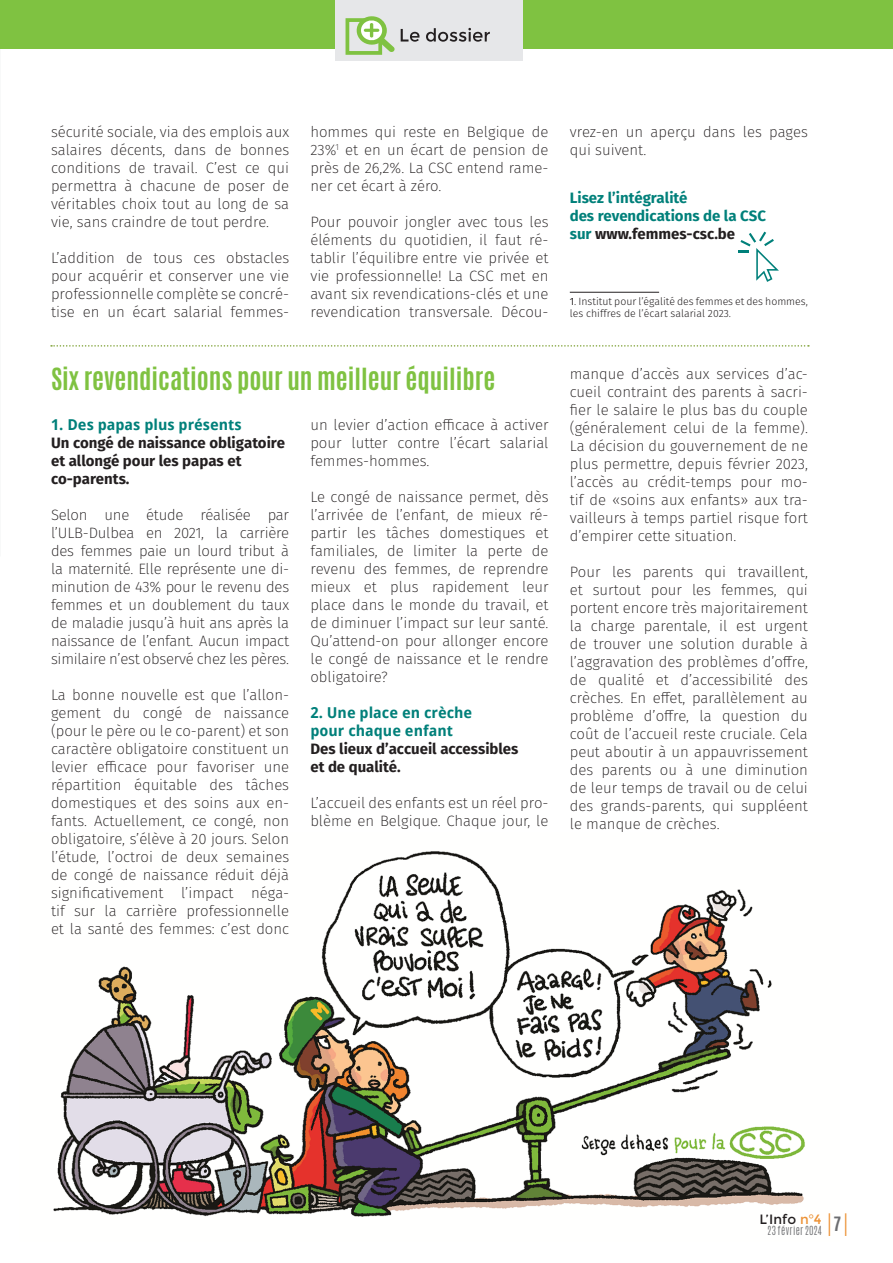
<style>
.page{position:relative;width:893px;height:1263px;background:#fff}
.page>*{position:absolute;margin:0;border:0;box-sizing:border-box;transform-origin:0 0}
.t1{font:300 25.95px "Antonio";color:#ec9134;scale:.64 1}
.Doss-Titre2{font:700 25.5px "Antonio";color:#7fc241}
.Texte{font:200 15px/18px "Fira Sans";color:#231f20;text-align:justify}
.Texte-2{font:700 15px/18px "Fira Sans";color:#231f20}
.Texte-3{font:700 15px/18px "Fira Sans";color:#00807a}
.Doss-iT{font:700 15px/18px "Droid Sans";color:#00807a}
.t2{font:13.5px "Montserrat";color:#231f20}
.note_bas_de_page{font:300 10.5px/12px "Fira Sans";color:#231f20}
.t3{font:300 10.5px "Antonio";letter-spacing:.035em;color:#6c6d70}
.s1{color:#231f20}
.s2{font-weight:400}
.s3{color:#ec9134}
</style>
<div class="page">
<img style="left:53px;top:851px;width:752px;height:366px">
<div style="left:0;top:0;width:893px;height:48px;background:#7fc241"></div>
<div style="left:335px;top:0;width:187px;height:61px;background:#e6e7e9"></div>
<svg style="left:401px;top:28px;width:89px;height:14px"></svg>
<svg style="left:345px;top:16px;width:50px;height:39px"></svg>
<hr style="left:570px;top:292px;width:89px;height:1px;background:#231f20">
<svg style="left:51px;top:345px;width:758px;height:2px"></svg>
<svg style="left:739px;top:232px;width:40px;height:50px"></svg>
<p class="Texte" style="left:51px;top:123px;width:240px">sécurité sociale, via des emplois aux salaires décents, dans de bonnes conditions de travail. C’est ce qui permettra à chacune de poser de véritables choix tout au long de sa vie, sans craindre de tout perdre.</p>
<p class="Texte" style="left:51px;top:249px;width:240px">L’addition de tous ces obstacles pour acquérir et conserver une vie professionnelle complète se concré&shy;tise en un écart salarial femmes-</p>
<p class="Texte" style="left:310px;top:123px;width:240px">hommes qui reste en Belgique de 23%<sup>1</sup> et en un écart de pension de près de 26,2%. La CSC entend rame&shy;ner cet écart à zéro.</p>
<p class="Texte" style="left:310px;top:213px;width:240px">Pour pouvoir jongler avec tous les éléments du quotidien, il faut ré&shy;tablir l’équilibre entre vie privée et vie professionnelle! La CSC met en avant six revendications-clés et une revendication transversale. Décou-</p>
<p class="Doss-Titre2" style="left:51px;top:359px;width:446px">Six revendications pour un meilleur équilibre</p>
<p class="Doss-iT" style="left:51px;top:415px;width:192px">1. Des papas plus présents</p>
<p class="Texte-2" style="left:51px;top:434px;width:236px">Un congé de naissance obligatoire et allongé pour les papas et co-parents.</p>
<p class="Texte" style="left:51px;top:506px;width:240px">Selon une étude réalisée par l’ULB-Dulbea en 2021, la carrière des femmes paie un lourd tribut à la maternité. Elle représente une di&shy;minution de 43% pour le revenu des femmes et un doublement du taux de maladie jusqu’à huit ans après la naissance de l’enfant. Aucun impact similaire n’est observé chez les pères.</p>
<p class="Texte" style="left:51px;top:686px;width:240px">La bonne nouvelle est que l’allon&shy;gement du congé de naissance (pour le père ou le co-parent) et son caractère obligatoire constituent un levier efficace pour favoriser une répartition équitable des tâches domestiques et des soins aux en&shy;fants. Actuellement, ce congé, non obligatoire, s’élève à 20 jours. Selon l’étude, l’octroi de deux semaines de congé de naissance réduit déjà significativement l’impact néga&shy;tif sur la carrière professionnelle et la santé des femmes: c’est donc</p>
<p class="Texte" style="left:310px;top:416px;width:240px">un levier d’action efficace à activer pour lutter contre l’écart salarial femmes-hommes.</p>
<p class="Texte" style="left:310px;top:488px;width:240px">Le congé de naissance permet, dès l’arrivée de l’enfant, de mieux ré&shy;partir les tâches domestiques et familiales, de limiter la perte de revenu des femmes, de reprendre mieux et plus rapidement leur place dans le monde du travail, et de diminuer l’impact sur leur santé.<br>Qu’attend-on pour allonger encore le congé de naissance et le rendre obligatoire?</p>
<p class="Doss-iT" style="left:310px;top:704px;width:163px">2. Une place en crèche pour chaque enfant</p>
<p class="Texte-2" style="left:310px;top:740px;width:210px">Des lieux d’accueil accessibles et de qualité.</p>
<p class="Texte" style="left:310px;top:794px;width:240px">L’accueil des enfants est un réel pro&shy;blème en Belgique. Chaque jour, le</p>
<p class="Texte" style="left:570px;top:123px;width:240px">vrez-en un aperçu dans les pages qui suivent.</p>
<p class="Texte-3" style="left:570px;top:189px;width:198px">Lisez l’intégralité<br>des revendications de la CSC sur <span class="s1">www.femmes-csc.be</span></p>
<p class="note_bas_de_page" style="left:570px;top:296px;width:240px"><span class="s2">1</span>. Institut pour l’égalité des femmes et des hommes, les chiffres de l’écart salarial 2023.</p>
<p class="Texte" style="left:570px;top:364px;width:240px">manque d’accès aux services d’ac&shy;cueil contraint des parents à sacri&shy;fier le salaire le plus bas du couple (généralement celui de la femme).<br>La décision du gouvernement de ne plus permettre, depuis février 2023, l’accès au crédit-temps pour mo&shy;tif de «soins aux enfants» aux tra&shy;vailleurs à temps partiel risque fort d’empirer cette situation.</p>
<p class="Texte" style="left:570px;top:562px;width:240px">Pour les parents qui travaillent, et surtout pour les femmes, qui portent encore très majoritairement la charge parentale, il est urgent de trouver une solution durable à l’aggravation des problèmes d’offre, de qualité et d’accessibilité des crèches. En effet, parallèlement au problème d’offre, la question du coût de l’accueil reste cruciale. Cela peut aboutir à un appauvrissement des parents ou à une diminution de leur temps de travail ou de celui des grands-parents, qui suppléent le manque de crèches.</p>
<p class="t2" style="left:759px;top:1211px;width:64px">L’Info <span class="s3">n°4</span></p>
<p class="t1" style="left:827px;top:1206px;width:33px">I<sup>7</sup>I</p>
<p class="t3" style="left:768px;top:1223px;width:55px">23 février 2024</p>
</div>
